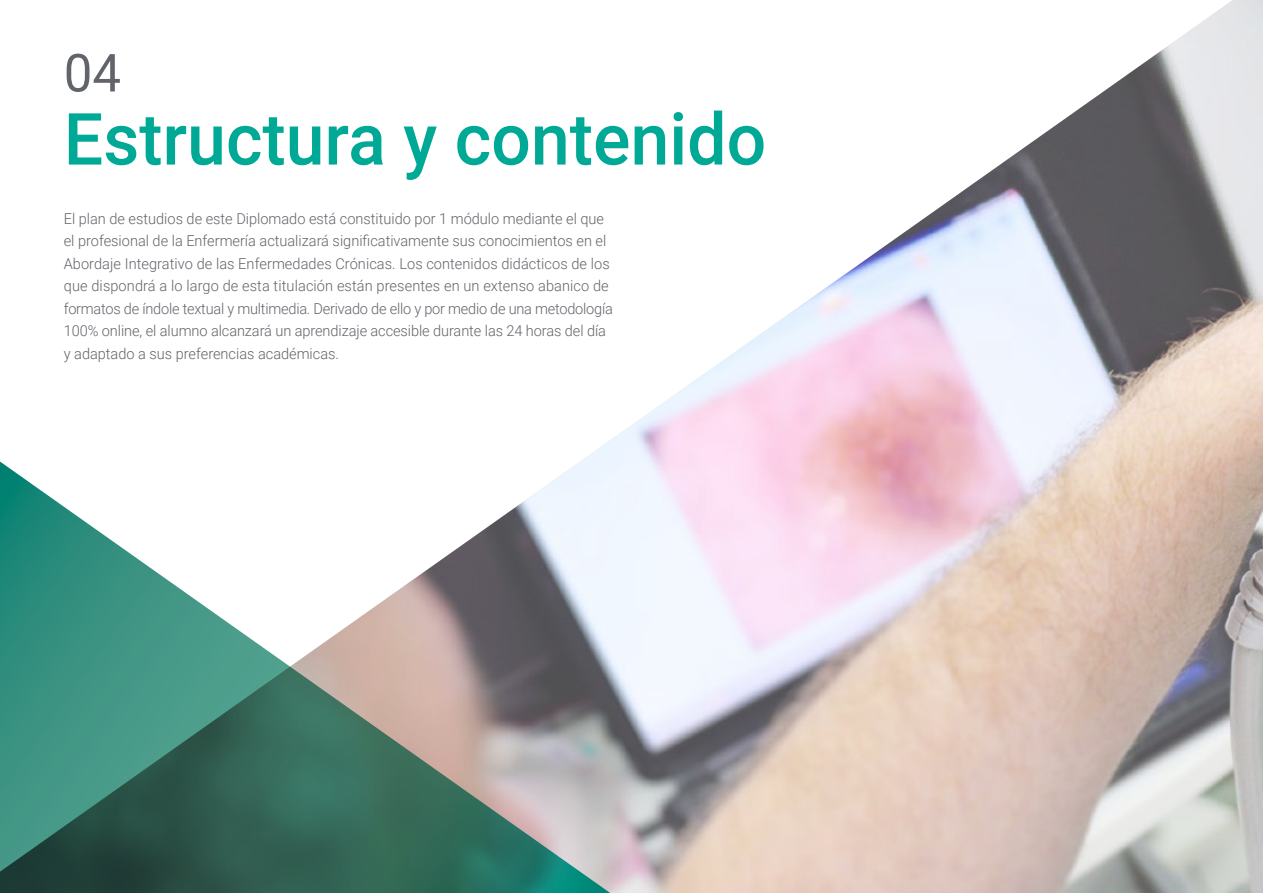
<style>
.page{position:relative;width:1263px;height:893px;background:#fff}
.page>*{position:absolute;margin:0;border:0;box-sizing:border-box;transform-origin:0 0}
.t1{font:500 72px "Roboto";color:#00a996}
.t2{font:52.5px "Roboto";color:#61646a}
.t3{font:300 15px/22.5px "Roboto";color:#61646a}
</style>
<div class="page">
<img style="left:602px;top:0;width:661px;height:893px">
<svg style="left:0;top:446px;width:640px;height:447px"></svg>
<h2 class="t2" style="left:64px;top:36px;width:59px">04</h2>
<h1 class="t1" style="left:64px;top:89px;width:704px">Estructura y contenido</h1>
<p class="t3" style="left:64px;top:207px;width:551px">El plan de estudios de este Diplomado está constituido por 1 módulo mediante el que el profesional de la Enfermería actualizará significativamente sus conocimientos en el Abordaje Integrativo de las Enfermedades Crónicas. Los contenidos didácticos de los que dispondrá a lo largo de esta titulación están presentes en un extenso abanico de formatos de índole textual y multimedia. Derivado de ello y por medio de una metodología 100% online, el alumno alcanzará un aprendizaje accesible durante las 24 horas del día y adaptado a sus preferencias académicas.</p>
</div>
